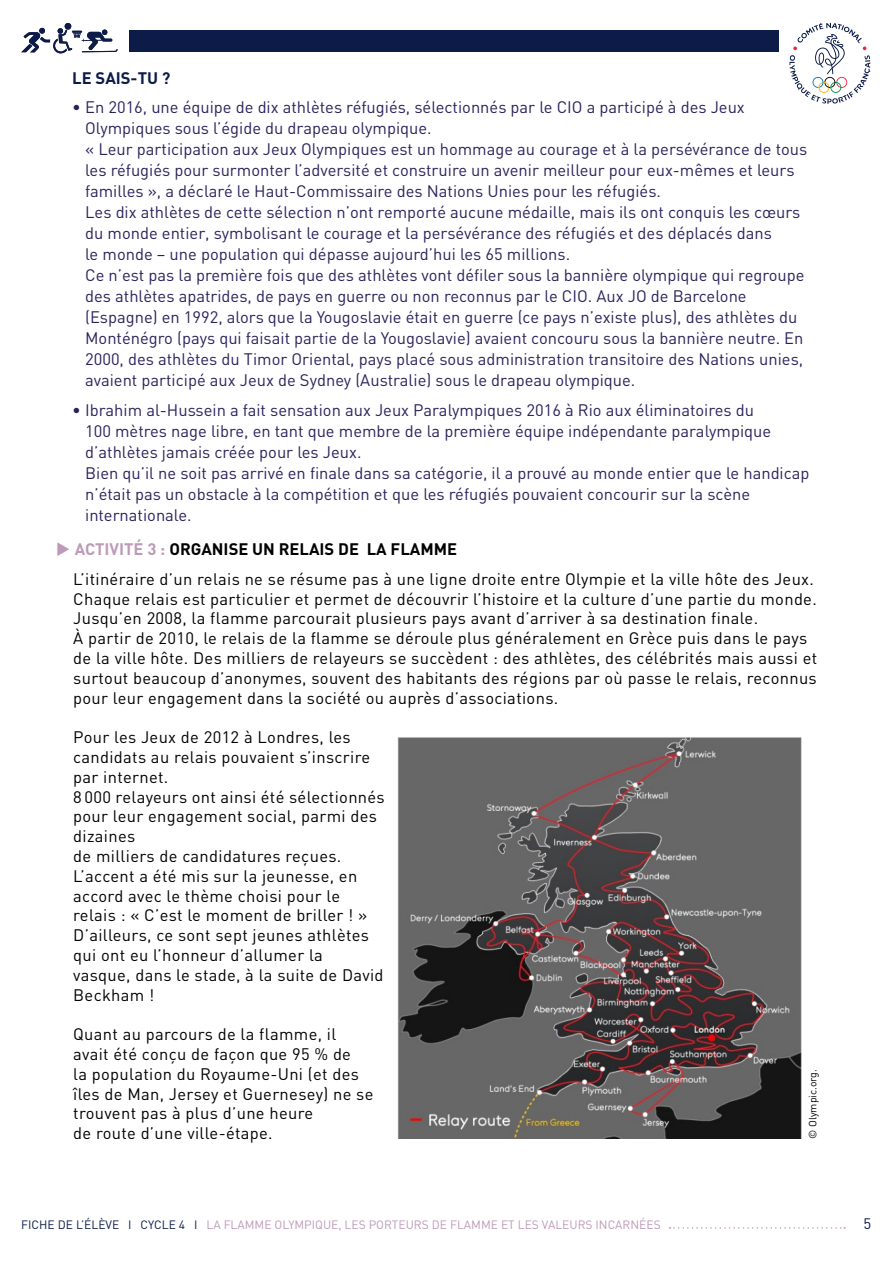
<style>
.page{position:relative;width:893px;height:1263px;background:#fff}
.page>*{position:absolute;margin:0;border:0;box-sizing:border-box;transform-origin:0 0}
.t1{font:16.5px/21px "DIN";color:#29235b}
.t2{font:16.5px/19.8px "DIN";letter-spacing:.02em;color:#000}
.t3{font:700 16.5px "DIN";color:#0c1b47}
.t4{font:15px "DIN";color:#0c1b47}
.t5{font:12px "DIN";color:#bd9bb8}
.t6{font:10.5px "DIN";color:#000}
.s1{color:#bd9bb8}
.s2{font-weight:700;color:#bd9bb8}
.s3{font-weight:700}
.s4{color:#0c1b47}
</style>
<div class="page">
<div style="left:65px;top:23px;width:6px;height:7px;background:#0c1b47;border-radius:50%"></div>
<svg style="left:21px;top:28px;width:97px;height:25px"></svg>
<div style="left:130px;top:30px;width:649px;height:22px;background:#0c1b47"></div>
<svg style="left:789px;top:23px;width:81px;height:81px"></svg>
<img style="left:398px;top:737px;width:403px;height:402px">
<svg style="left:669px;top:1227px;width:176px;height:2px"></svg>
<p class="t3" style="left:72px;top:67px;width:100px">LE SAIS-TU ?</p>
<p class="t1" style="left:85px;top:97px;width:724px;text-indent:-13px">• En 2016, une équipe de dix athlètes réfugiés, sélectionnés par le CIO a participé à des Jeux Olympiques sous l’égide du drapeau olympique.<br>« Leur participation aux Jeux Olympiques est un hommage au courage et à la persévérance de tous les réfugiés pour surmonter l’adversité et construire un avenir meilleur pour eux-mêmes et leurs familles », a déclaré le Haut-Commissaire des Nations Unies pour les réfugiés.<br>Les dix athlètes de cette sélection n’ont remporté aucune médaille, mais ils ont conquis les cœurs du monde entier, symbolisant le courage et la persévérance des réfugiés et des déplacés dans<br>le monde – une population qui dépasse aujourd’hui les 65 millions.<br>Ce n’est pas la première fois que des athlètes vont défiler sous la bannière olympique qui regroupe des athlètes apatrides, de pays en guerre ou non reconnus par le CIO. Aux JO de Barcelone (Espagne) en 1992, alors que la Yougoslavie était en guerre (ce pays n’existe plus), des athlètes du Monténégro (pays qui faisait partie de la Yougoslavie) avaient concouru sous la bannière neutre. En 2000, des athlètes du Timor Oriental, pays placé sous administration transitoire des Nations unies, avaient participé aux Jeux de Sydney (Australie) sous le drapeau olympique.</p>
<p class="t1" style="left:85px;top:399px;width:726px;text-indent:-13px">• Ibrahim al-Hussein a fait sensation aux Jeux Paralympiques 2016 à Rio aux éliminatoires du<br>100 mètres nage libre, en tant que membre de la première équipe indépendante paralympique d’athlètes jamais créée pour les Jeux.<br>Bien qu’il ne soit pas arrivé en finale dans sa catégorie, il a prouvé au monde entier que le handicap n’était pas un obstacle à la compétition et que les réfugiés pouvaient concourir sur la scène internationale.</p>
<p class="t2" style="left:73px;top:534px;width:742px;line-height:29.4px;text-indent:-17px"><span class="s1">◆</span> <span class="s2">ACTIVITÉ 3 :</span> <span class="s3">ORGANISE UN RELAIS DE LA FLAMME<br></span>L’itinéraire d’un relais ne se résume pas à une ligne droite entre Olympie et la ville hôte des Jeux.</p>
<p class="t2" style="left:73px;top:588px;width:745px">Chaque relais est particulier et permet de découvrir l’histoire et la culture d’une partie du monde.<br>Jusqu’en 2008, la flamme parcourait plusieurs pays avant d’arriver à sa destination finale.<br>À partir de 2010, le relais de la flamme se déroule plus généralement en Grèce puis dans le pays de la ville hôte. Des milliers de relayeurs se succèdent : des athlètes, des célébrités mais aussi et surtout beaucoup d’anonymes, souvent des habitants des régions par où passe le relais, reconnus pour leur engagement dans la société ou auprès d’associations.</p>
<p class="t2" style="left:73px;top:727px;width:313px">Pour les Jeux de 2012 à Londres, les candidats au relais pouvaient s’inscrire par internet.<br>8 000 relayeurs ont ainsi été sélectionnés pour leur engagement social, parmi des dizaines<br>de milliers de candidatures reçues.<br>L’accent a été mis sur la jeunesse, en accord avec le thème choisi pour le relais : « C’est le moment de briller ! »<br>D’ailleurs, ce sont sept jeunes athlètes qui ont eu l’honneur d’allumer la<br>vasque, dans le stade, à la suite de David<br>Beckham !</p>
<p class="t2" style="left:73px;top:1024px;width:302px">Quant au parcours de la flamme, il avait été conçu de façon que 95 % de<br>la population du Royaume-Uni (et des îles de Man, Jersey et Guernesey) ne se trouvent pas à plus d’une heure<br>de route d’une ville-étape.</p>
<p class="t6" style="left:806px;top:1139px;width:72px;rotate:-90deg">© Olympic.org.</p>
<p class="t5" style="left:21px;top:1217px;width:641px"><span class="s4">FICHE DE L’ÉLÈVE I CYCLE 4 I</span> LA FLAMME OLYMPIQUE, LES PORTEURS DE FLAMME ET LES VALEURS INCARNÉES</p>
<p class="t4" style="left:863px;top:1214px;width:9px">5</p>
</div>
